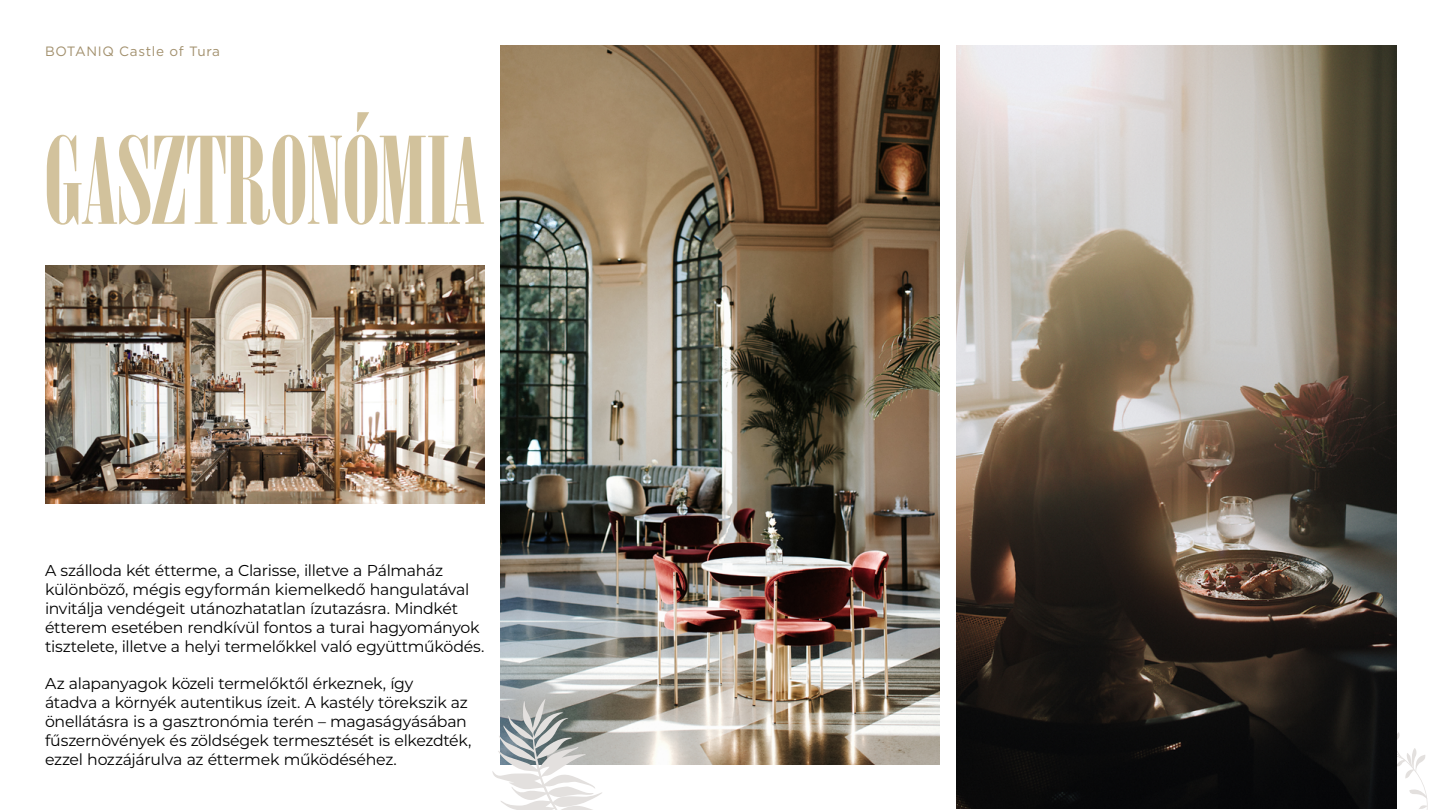
<style>
.page{position:relative;width:1440px;height:810px;background:#fff}
.page>*{position:absolute;margin:0;border:0;box-sizing:border-box;transform-origin:0 0}
.t1{font:120px "Bodoni MT Poster Compressed";letter-spacing:-.01em;color:#d2c29c}
.t2{font:15.75px/18.9px "Montserrat";letter-spacing:-.015em;color:#000}
.t3{font:13.5px "Gotham";letter-spacing:.05em;color:#a2906d}
</style>
<div class="page">
<svg style="left:1349px;top:731px;width:79px;height:79px"></svg>
<img style="left:45px;top:266px;width:439px;height:238px">
<img style="left:957px;top:45px;width:439px;height:763px">
<img style="left:500px;top:45px;width:440px;height:720px">
<svg style="left:492px;top:699px;width:110px;height:111px"></svg>
<p class="t3" style="left:45px;top:42px;width:177px">BOTANIQ Castle of Tura</p>
<h1 class="t1" style="left:45px;top:112px;width:442px">GASZTRONÓMIA</h1>
<p class="t2" style="left:45px;top:560px;width:441px">A szálloda két étterme, a Clarisse, illetve a Pálmaház különböző, mégis egyformán kiemelkedő hangulatával invitálja vendégeit utánozhatatlan ízutazásra. Mindkét étterem esetében rendkívül fontos a turai hagyományok tisztelete, illetve a helyi termelőkkel való együttműködés.</p>
<p class="t2" style="left:45px;top:674px;width:428px">Az alapanyagok közeli termelőktől érkeznek, így<br>átadva a környék autentikus ízeit. A kastély törekszik az önellátásra is a gasztronómia terén – magaságyásában fűszernövények és zöldségek termesztését is elkezdték, ezzel hozzájárulva az éttermek működéséhez.</p>
</div>
